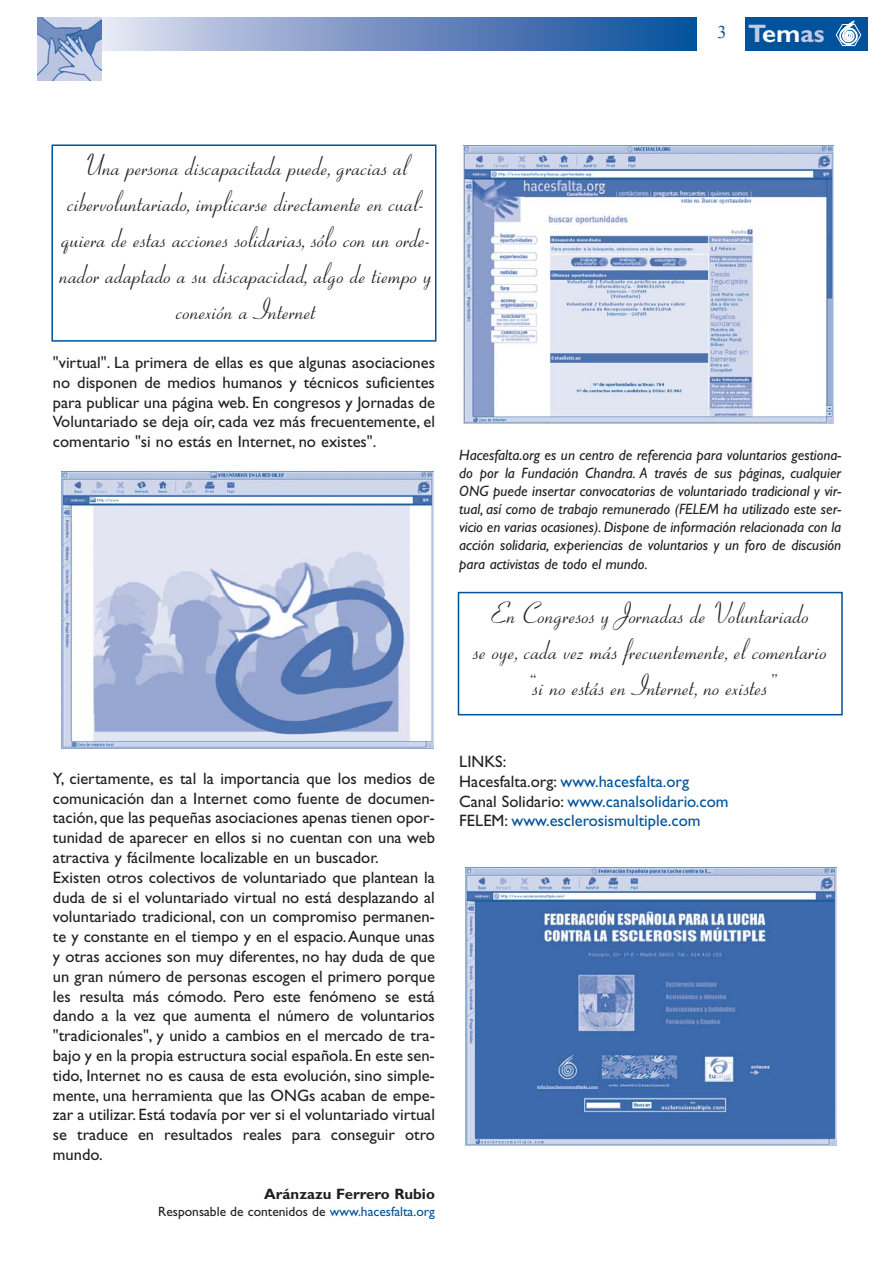
<style>
.page{position:relative;width:893px;height:1263px;background:#fff}
.page>*{position:absolute;margin:0;border:0;box-sizing:border-box;transform-origin:0 0}
.t1{font:30px/36px "Coronet";color:#231f20;text-align:center}
.t2{font:700 25.35px "Gill Sans";color:#c1c9e3}
.t3{font:16.5px/19.8px "Gill Sans";color:#231f20;text-align:justify}
.t4{font:16.5px/19.8px "Gill Sans";color:#00529b}
.t5{font:italic 15px/18.1px "Gill Sans";color:#231f20;text-align:justify}
.t6{font:700 15px "Gill Sans";color:#231f20}
.t7{font:13.5px "Gill Sans";color:#231f20}
.s1{color:#fff}
.s2{color:#00529b}
.s3{color:#231f20}
</style>
<div class="page">
<div style="left:745px;top:17px;width:123px;height:34px;background:#00529b"></div>
<svg style="left:835px;top:21px;width:26px;height:25px"></svg>
<div style="left:62px;top:17px;width:635px;height:34px;background:linear-gradient(to right,#f1e8f6,#054796)"></div>
<img style="left:37px;top:17px;width:64px;height:64px">
<div style="left:51px;top:144px;width:385px;height:198px;border:2px solid #00529b"></div>
<img style="left:463px;top:146px;width:370px;height:277px">
<img style="left:62px;top:471px;width:371px;height:278px">
<img style="left:465px;top:868px;width:371px;height:277px">
<div style="left:458px;top:592px;width:384px;height:123px;border:2px solid #00529b"></div>
<h2 class="t2" style="left:717px;top:25px;width:109px"><sup>3</sup> T<span class="s1">em</span>as</h2>
<h1 class="t1" style="left:59px;top:147px;width:374px">Una persona discapacitada puede, gracias al cibervoluntariado, implicarse directamente en cual&shy;quiera de estas acciones solidarias, sólo con un orde&shy;nador adaptado a su discapacidad, algo de tiempo y conexión a Internet</h1>
<p class="t3" style="left:53px;top:354px;width:383px">"virtual". La primera de ellas es que algunas asociaciones no disponen de medios humanos y técnicos suficientes para publicar una página web. En congresos y Jornadas de Voluntariado se deja oír, cada vez más frecuentemente, el comentario "si no estás en Internet, no existes".</p>
<p class="t3" style="left:53px;top:770px;width:383px;text-align:left">Y, ciertamente, es tal la importancia que los medios de comunicación dan a Internet como fuente de documen&shy;tación, que las pequeñas asociaciones apenas tienen opor&shy;tunidad de aparecer en ellos si no cuentan con una web atractiva y fácilmente localizable en un buscador.<br>Existen otros colectivos de voluntariado que plantean la duda de si el voluntariado virtual no está desplazando al voluntariado tradicional, con un compromiso permanen&shy;te y constante en el tiempo y en el espacio.Aunque unas y otras acciones son muy diferentes, no hay duda de que un gran número de personas escogen el primero porque les resulta más cómodo. Pero este fenómeno se está dando a la vez que aumenta el número de voluntarios "tradicionales", y unido a cambios en el mercado de tra&shy;bajo y en la propia estructura social española. En este sen&shy;tido, Internet no es causa de esta evolución, sino simple&shy;mente, una herramienta que las ONGs acaban de empe&shy;zar a utilizar. Está todavía por ver si el voluntariado virtual se traduce en resultados reales para conseguir otro mundo.</p>
<p class="t6" style="left:264px;top:1188px;width:172px">Aránzazu Ferrero Rubio</p>
<p class="t7" style="left:158px;top:1206px;width:278px">Responsable de contenidos de <span class="s2">www.hacesfalta.org</span></p>
<p class="t5" style="left:459px;top:447px;width:383px">Hacesfalta.org es un centro de referencia para voluntarios gestiona&shy;do por la Fundación Chandra. A través de sus páginas, cualquier ONG puede insertar convocatorias de voluntariado tradicional y vir&shy;tual, así como de trabajo remunerado (FELEM ha utilizado este ser&shy;vicio en varias ocasiones). Dispone de información relacionada con la acción solidaria, experiencias de voluntarios y un foro de discusión para activistas de todo el mundo.</p>
<h1 class="t1" style="left:473px;top:595px;width:355px">En Congresos y Jornadas de Voluntariado<br>se oye, cada vez más frecuentemente, el comentario “si no estás en Internet, no existes”</h1>
<p class="t4" style="left:459px;top:753px;width:271px"><span class="s3">LINKS:<br>Hacesfalta.org:</span> www.hacesfalta.org<br><span class="s3">Canal Solidario:</span> www.canalsolidario.com<br><span class="s3">FELEM:</span> www.esclerosismultiple.com</p>
</div>
